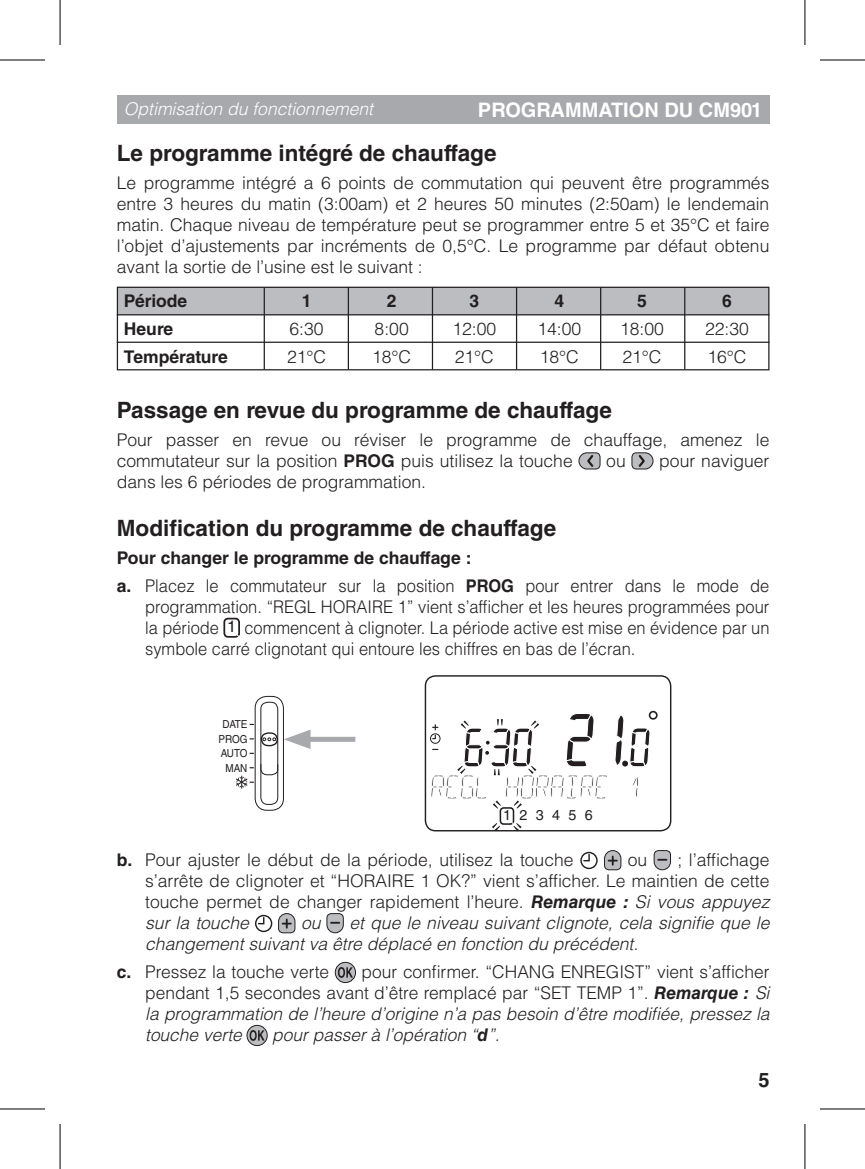
<style>
.page{position:relative;width:865px;height:1169px;background:#fff}
.page>*{position:absolute;margin:0;border:0;box-sizing:border-box;transform-origin:0 0}
.t1{font:700 22.5px "Helvetica LT Std";color:#231f20}
.t2{font:700 20px "Helvetica LT Std";color:#fff}
.t3{font:700 20px "Helvetica LT Std";color:#231f20}
.t4{font:300 17.5px/21px "Helvetica LT Std";color:#231f20;text-align:justify}
.t5{font:300 17.5px/21px "Helvetica LT Std";color:#231f20;scale:.94 1}
.t6{font:italic 300 17.5px/21px "Helvetica LT Std";color:#231f20}
.t7{font:700 17.5px "Helvetica LT Std";color:#231f20}
.t8{font:italic 300 17.5px "Helvetica LT Std";color:#fff}
.t9{font:14.25px "Helvetica LT Std";letter-spacing:.585em;color:#231f20}
.t10{font:11px/14.5px "Helvetica LT Std";color:#231f20;text-align:right;scale:.9 1}
.s1{font-weight:700}
.s2{font-weight:400;font-size:16.25px}
.s3{font-weight:700;font-style:italic}
.s4{font-style:italic}
</style>
<div class="page">
<div style="left:117px;top:95px;width:652px;height:29px;background:#a8a9ad"></div>
<svg style="left:578px;top:452px;width:22px;height:17px"></svg>
<svg style="left:631px;top:452px;width:22px;height:17px"></svg>
<svg style="left:223px;top:617px;width:17px;height:21px"></svg>
<div style="left:580px;top:852px;width:17px;height:17px;border:1px solid #231f20;border-radius:50%"></div>
<svg style="left:582px;top:853px;width:8px;height:9px"></svg>
<svg style="left:604px;top:850px;width:17px;height:20px"></svg>
<svg style="left:653px;top:850px;width:17px;height:20px"></svg>
<div style="left:255px;top:915px;width:17px;height:17px;border:1px solid #231f20;border-radius:50%"></div>
<svg style="left:257px;top:916px;width:8px;height:9px"></svg>
<svg style="left:278px;top:913px;width:17px;height:20px"></svg>
<svg style="left:326px;top:913px;width:17px;height:20px"></svg>
<svg style="left:335px;top:962px;width:20px;height:20px"></svg>
<div style="left:335px;top:962px;width:20px;height:21px;border:1px solid #231f20;border-radius:50%"></div>
<svg style="left:338px;top:967px;width:15px;height:11px"></svg>
<svg style="left:247px;top:1025px;width:20px;height:20px"></svg>
<div style="left:247px;top:1025px;width:20px;height:21px;border:1px solid #231f20;border-radius:50%"></div>
<svg style="left:249px;top:1030px;width:15px;height:11px"></svg>
<div style="left:117px;top:287px;width:651px;height:28px;background:#bcbdc0"></div>
<div style="left:117px;top:287px;width:652px;height:83px;border:1px solid #231f20"></div>
<hr style="left:117px;top:314px;width:652px;height:1px;background:#231f20">
<hr style="left:117px;top:342px;width:652px;height:1px;background:#231f20">
<hr style="left:263px;top:287px;width:2px;height:83px;background:#231f20">
<hr style="left:347px;top:287px;width:2px;height:83px;background:#231f20">
<hr style="left:431px;top:287px;width:2px;height:83px;background:#231f20">
<hr style="left:515px;top:287px;width:2px;height:83px;background:#231f20">
<hr style="left:599px;top:287px;width:2px;height:83px;background:#231f20">
<hr style="left:683px;top:287px;width:2px;height:83px;background:#231f20">
<svg style="left:424px;top:675px;width:247px;height:156px"></svg>
<div style="left:301px;top:737px;width:54px;height:5px;background:#a8a9ad"></div>
<svg style="left:236px;top:696px;width:74px;height:114px"></svg>
<hr style="left:60px;top:0;width:1px;height:45px;background:#000">
<hr style="left:0;top:60px;width:45px;height:1px;background:#000">
<hr style="left:804px;top:0;width:1px;height:45px;background:#000">
<hr style="left:819px;top:60px;width:45px;height:1px;background:#000">
<hr style="left:60px;top:1124px;width:1px;height:45px;background:#000">
<hr style="left:0;top:1108px;width:45px;height:1px;background:#000">
<hr style="left:804px;top:1124px;width:1px;height:45px;background:#000">
<hr style="left:819px;top:1108px;width:45px;height:1px;background:#000">
<p class="t8" style="left:124px;top:97px;width:250px">Optimisation du fonctionnement</p>
<p class="t2" style="left:477px;top:98px;width:286px">PROGRAMMATION DU CM901</p>
<p class="t1" style="left:117px;top:140px;width:381px">Le programme intégré de chauffage</p>
<p class="t4" style="left:117px;top:172px;width:654px">Le programme intégré a 6 points de commutation qui peuvent être programmés entre 3 heures du matin (3:00am) et 2 heures 50 minutes (2:50am) le lendemain matin. Chaque niveau de température peut se programmer entre 5 et 35°C et faire l’objet d’ajustements par incréments de 0,5°C. Le programme par défaut obtenu avant la sortie de l’usine est le suivant :</p>
<p class="t7" style="left:124px;top:290px;width:65px">Période</p>
<p class="t7" style="left:301px;top:290px;width:11px">1</p>
<p class="t7" style="left:386px;top:290px;width:11px">2</p>
<p class="t7" style="left:469px;top:290px;width:11px">3</p>
<p class="t7" style="left:554px;top:290px;width:11px">4</p>
<p class="t7" style="left:636px;top:290px;width:11px">5</p>
<p class="t7" style="left:721px;top:290px;width:11px">6</p>
<p class="t7" style="left:124px;top:318px;width:51px">Heure</p>
<p class="t4" style="left:289px;top:318px;width:36px">6:30</p>
<p class="t4" style="left:374px;top:318px;width:36px">8:00</p>
<p class="t4" style="left:452px;top:318px;width:45px">12:00</p>
<p class="t4" style="left:537px;top:318px;width:45px">14:00</p>
<p class="t4" style="left:619px;top:318px;width:45px">18:00</p>
<p class="t4" style="left:704px;top:318px;width:45px">22:30</p>
<p class="t7" style="left:124px;top:346px;width:105px">Température</p>
<p class="t4" style="left:287px;top:346px;width:41px">21°C</p>
<p class="t4" style="left:372px;top:346px;width:41px">18°C</p>
<p class="t4" style="left:454px;top:346px;width:41px">21°C</p>
<p class="t4" style="left:539px;top:346px;width:41px">18°C</p>
<p class="t4" style="left:622px;top:346px;width:41px">21°C</p>
<p class="t4" style="left:707px;top:346px;width:41px">16°C</p>
<p class="t1" style="left:117px;top:396px;width:496px">Passage en revue du programme de chauffage</p>
<p class="t4" style="left:117px;top:429px;width:653px">Pour passer en revue ou réviser le programme de chauffage, amenez le commutateur sur la position <span class="s1">PROG</span> puis utilisez la touche</p>
<p class="t4" style="left:606px;top:450px;width:21px">ou</p>
<p class="t4" style="left:659px;top:450px;width:112px">pour naviguer</p>
<p class="t4" style="left:117px;top:471px;width:310px">dans les 6 périodes de programmation.</p>
<p class="t1" style="left:117px;top:514px;width:441px">Modification du programme de chauffage</p>
<p class="t5" style="left:117px;top:544px;width:695px;line-height:28px"><span class="s1">Pour changer le programme de chauffage :<br>a.</span> Placez le commutateur sur la position <span class="s1">PROG</span> pour entrer dans le mode de</p>
<p class="t5" style="left:145px;top:596px;width:665px;text-align:justify">programmation. “REGL HORAIRE 1” vient s’afficher et les heures programmées pour la période <span class="s2">1</span> commencent à clignoter. La période active est mise en évidence par un symbole carré clignotant qui entoure les chiffres en bas de l’écran.</p>
<p class="t10" style="left:218px;top:717px;width:34px">DATE<br>PROG<br>AUTO<br>MAN</p>
<p class="t9" style="left:502px;top:807px;width:91px">123456</p>
<p class="t4" style="left:145px;top:849px;width:625px;text-indent:532px">; l’affichage s’arrête de clignoter et “HORAIRE 1 OK?” vient s’afficher. Le maintien de cette touche permet de changer rapidement l’heure. <span class="s3">Remarque :</span> <span class="s4">Si vous appuyez sur la touche</span></p>
<p class="t4" style="left:117px;top:849px;width:458px"><span class="s1">b.</span> Pour ajuster le début de la période, utilisez la touche</p>
<p class="t4" style="left:627px;top:849px;width:21px">ou</p>
<p class="t6" style="left:145px;top:913px;width:625px;text-indent:204px">et que le niveau suivant clignote, cela signifie que le changement suivant va être déplacé en fonction du précédent.</p>
<p class="t4" style="left:117px;top:961px;width:214px"><span class="s1">c.</span> Pressez la touche verte</p>
<p class="t6" style="left:301px;top:913px;width:21px">ou</p>
<p class="t4" style="left:145px;top:961px;width:625px;text-indent:216px">pour confirmer. “CHANG ENREGIST” vient s’afficher pendant 1,5 secondes avant d’être remplacé par “SET TEMP 1”. <span class="s3">Remarque :</span> <span class="s4">Si la programmation de l’heure d’origine n’a pas besoin d’être modifiée, pressez la touche verte</span></p>
<p class="t6" style="left:272px;top:1025px;width:229px">pour passer à l’opération “<span class="s1">d</span>”.</p>
<p class="t3" style="left:758px;top:1067px;width:13px">5</p>
</div>
